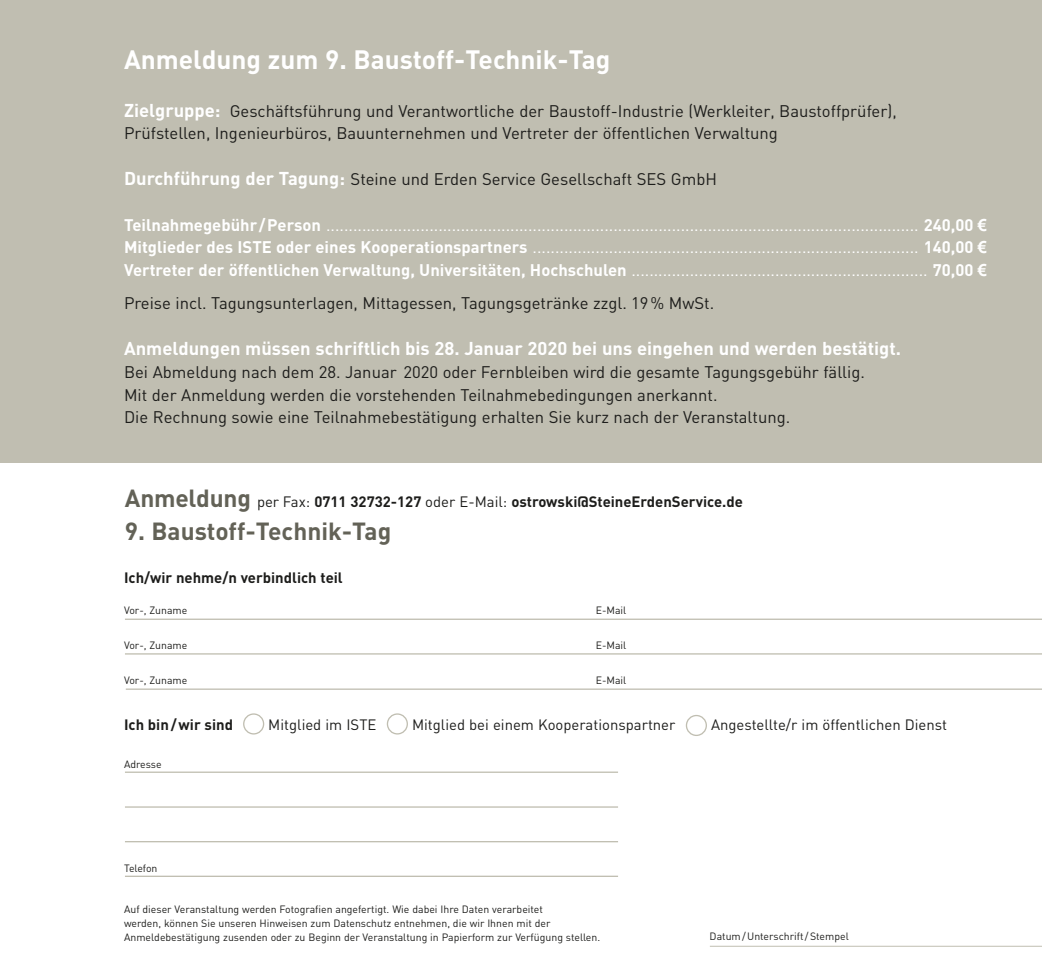
<style>
.page{position:relative;width:1042px;height:976px;background:#fff}
.page>*{position:absolute;margin:0;border:0;box-sizing:border-box;transform-origin:0 0}
.t1{font:700 26.25px "DIN";color:#fff}
.t2{font:700 24.5px "DIN";color:#636257}
.t3{font:700 18.38px "DIN";color:#fff}
.t4{font:16.62px/22.8px "DIN";color:#1d1d1b}
.t5{font:16.62px/22.8px "DIN";color:#fff;text-align:justify}
.t6{font:700 14.88px "DIN";color:#1d1d1b}
.t7{font:14.88px "DIN";color:#1d1d1b}
.t8{font:10.5px/14px "DIN";color:#1d1d1b}
.s1{font-weight:700;font-size:18.38px;color:#fff}
.s2{font-weight:700}
.s3{font-size:24.5px;color:#636257}
.s4{font-weight:400}
</style>
<div class="page">
<div style="left:0;top:0;width:1042px;height:511px;background:#c0beb1"></div>
<div style="left:0;top:463px;width:1042px;height:512px;background:#fff"></div>
<div style="left:243px;top:713px;width:21px;height:21px;border:1px solid #c0beb1;border-radius:50%"></div>
<div style="left:387px;top:713px;width:21px;height:21px;border:1px solid #c0beb1;border-radius:50%"></div>
<div style="left:686px;top:714px;width:21px;height:22px;border:1px solid #c0beb1;border-radius:50%"></div>
<hr style="left:125px;top:618px;width:917px;height:2px;background:#c0beb1">
<hr style="left:125px;top:653px;width:917px;height:1px;background:#c0beb1">
<hr style="left:125px;top:771px;width:493px;height:1px;background:#c0beb1">
<hr style="left:125px;top:806px;width:493px;height:1px;background:#c0beb1">
<hr style="left:125px;top:841px;width:493px;height:1px;background:#c0beb1">
<hr style="left:125px;top:875px;width:493px;height:1px;background:#c0beb1">
<hr style="left:710px;top:945px;width:332px;height:1px;background:#c0beb1">
<hr style="left:126px;top:688px;width:916px;height:1px;background:#c0beb1">
<h1 class="t1" style="left:124px;top:42px;width:488px">Anmeldung zum 9. Baustoff-Technik-Tag</h1>
<p class="t4" style="left:124px;top:99px;width:774px"><span class="s1">Zielgruppe:</span> Geschäftsführung und Verantwortliche der Baustoff-Industrie (Werkleiter, Baustoffprüfer),<br>Prüfstellen, Ingenieurbüros, Bauunternehmen und Vertreter der öffentlichen Verwaltung</p>
<p class="t4" style="left:124px;top:167px;width:594px"><span class="s1">Durchführung der Tagung:</span> Steine und Erden Service Gesellschaft SES GmbH</p>
<p class="t5" style="left:124px;top:213px;width:851px"><span class="s2">Teilnahmegebühr/Person</span> .................................................................................................................................... <span class="s2">240,00<br>Mitglieder des ISTE oder eines Kooperationspartners</span> ...................................................................................... <span class="s2">140,00<br>Vertreter der öffentlichen Verwaltung, Universitäten, Hochschulen</span> .................................................................. <span class="s2">70,00</span></p>
<p class="t4" style="left:124px;top:292px;width:592px">Preise incl. Tagungsunterlagen, Mittagessen, Tagungsgetränke zzgl. 19% MwSt.</p>
<p class="t3" style="left:124px;top:336px;width:778px">Anmeldungen müssen schriftlich bis 28. Januar 2020 bei uns eingehen und werden bestätigt.</p>
<p class="t4" style="left:124px;top:360px;width:742px">Bei Abmeldung nach dem 28. Januar 2020 oder Fernbleiben wird die gesamte Tagungsgebühr fällig.<br>Mit der Anmeldung werden die vorstehenden Teilnahmebedingungen anerkannt.<br>Die Rechnung sowie eine Teilnahmebestätigung erhalten Sie kurz nach der Veranstaltung.</p>
<p class="t6" style="left:125px;top:492px;width:619px"><span class="s3">Anmeldung</span> <span class="s4">per Fax:</span> 0711 32732-127 <span class="s4">oder E-Mail:</span> ostrowski@SteineErdenService.de</p>
<h2 class="t2" style="left:125px;top:514px;width:268px">9. Baustoff-Technik-Tag</h2>
<p class="t6" style="left:124px;top:568px;width:220px">Ich/wir nehme/n verbindlich teil</p>
<p class="t8" style="left:124px;top:603px;width:65px">Vor-, Zuname</p>
<p class="t8" style="left:596px;top:603px;width:32px">E-Mail</p>
<p class="t8" style="left:124px;top:638px;width:65px">Vor-, Zuname</p>
<p class="t8" style="left:596px;top:638px;width:32px">E-Mail</p>
<p class="t8" style="left:124px;top:672px;width:65px">Vor-, Zuname</p>
<p class="t8" style="left:596px;top:672px;width:32px">E-Mail</p>
<p class="t6" style="left:124px;top:714px;width:110px">Ich bin/wir sind</p>
<p class="t7" style="left:268px;top:715px;width:110px">Mitglied im ISTE</p>
<p class="t7" style="left:412px;top:715px;width:265px">Mitglied bei einem Kooperationspartner</p>
<p class="t7" style="left:711px;top:715px;width:237px">Angestellte/r im öffentlichen Dienst</p>
<p class="t8" style="left:124px;top:757px;width:39px">Adresse</p>
<p class="t8" style="left:124px;top:861px;width:35px">Telefon</p>
<p class="t8" style="left:124px;top:901px;width:478px">Auf dieser Veranstaltung werden Fotografien angefertigt. Wie dabei Ihre Daten verarbeitet<br>werden, können Sie unseren Hinweisen zum Datenschutz entnehmen, die wir Ihnen mit der<br>Anmeldebestätigung zusenden oder zu Beginn der Veranstaltung in Papierform zur Verfügung stellen.</p>
<p class="t8" style="left:709px;top:929px;width:141px">Datum/Unterschrift/Stempel</p>
</div>
